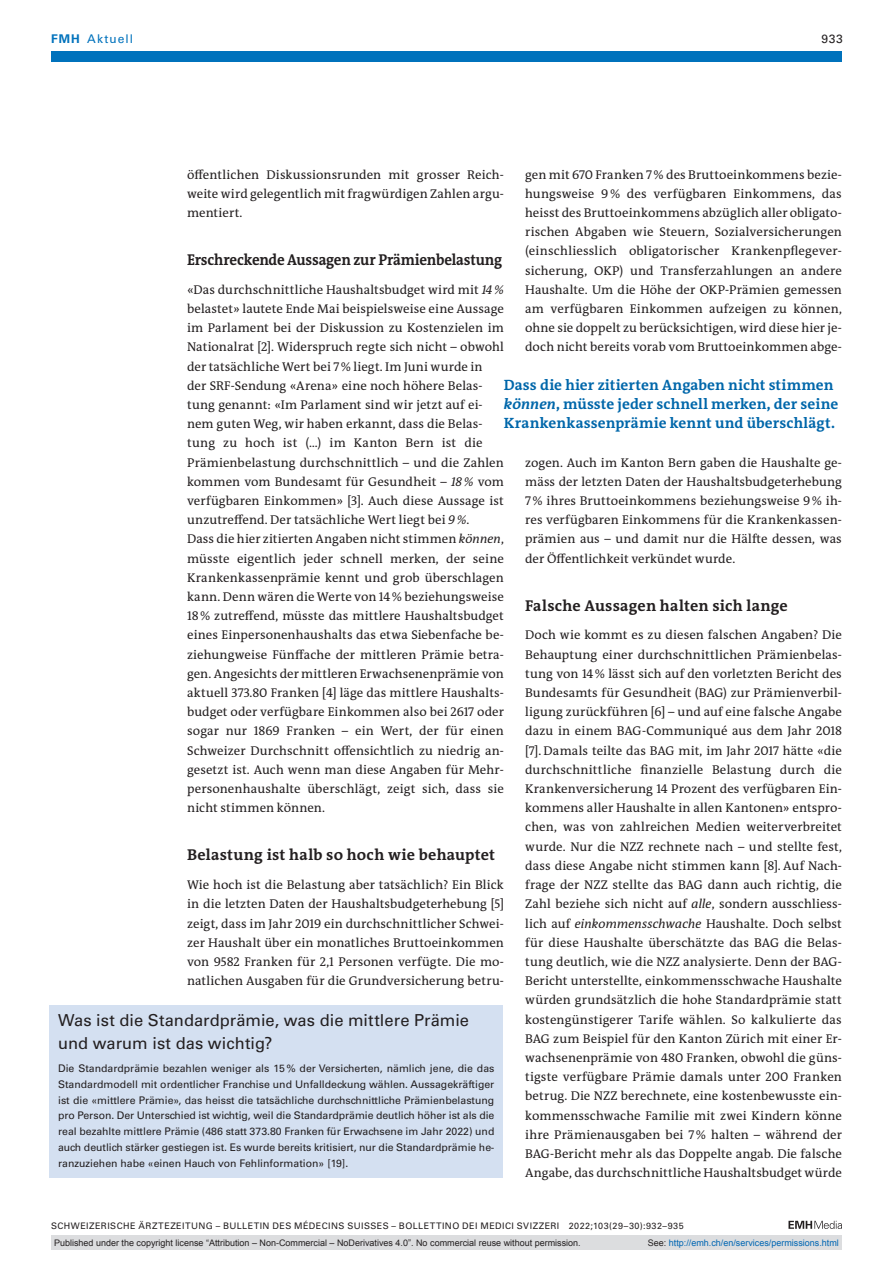
<style>
.page{position:relative;width:893px;height:1263px;background:#fff}
.page>*{position:absolute;margin:0;border:0;box-sizing:border-box;transform-origin:0 0}
.boxed-title{font:16.5px/22.5px "Univers LT Std";color:#231f20}
.section-h1{font:700 15.75px "The Antiqua B W7";color:#231f20}
.section-h1-2{font:700 15.75px "The Antiqua B W7";color:#231f20;scale:.93 1}
.catchwords{font:700 15px/19.2px "The Antiqua B W7";letter-spacing:.01em;color:#0067aa}
.section-pn{font:12.75px/19.2px "The Antiqua B W5 Plain";letter-spacing:.005em;color:#231f20;text-align:justify}
.ressort{font:12px "Univers LT Std";letter-spacing:.085em;color:#0072bc}
.ressort-2{font:12px "Univers LT Std";color:#231f20}
.boxed-text{font:10.5px/15.8px "Univers LT Std";color:#231f20;text-align:justify}
.t1{font:9px "Arial";color:#231f20}
.fusszeile{font:9px "Univers LT Std";letter-spacing:.05em;color:#231f20}
.t2{font:9px "Arial";color:#0066b3}
.s1{font-weight:700}
.s2{font-style:italic}
.s3{color:#231f20}
</style>
<div class="page">
<svg style="left:788px;top:1221px;width:54px;height:8px"></svg>
<div style="left:51px;top:51px;width:791px;height:11px;background:#0072bc"></div>
<div style="left:50px;top:1006px;width:453px;height:56px;background:#d4e0f1"></div>
<div style="left:50px;top:1054px;width:453px;height:124px;background:#d4e0f1"></div>
<div style="left:51px;top:1235px;width:791px;height:15px;background:#dcdddf"></div>
<p class="ressort" style="left:51px;top:31px;width:83px"><span class="s1">FMH</span> Aktuell</p>
<p class="ressort-2" style="left:821px;top:31px;width:23px">933</p>
<p class="section-pn" style="left:187px;top:165px;width:318px">öffentlichen Diskussionsrunden mit grosser Reich&shy;weite wird gelegentlich mit fragwürdigen Zahlen argu&shy;mentiert.</p>
<p class="section-h1-2" style="left:187px;top:250px;width:340px">Erschreckende Aussagen zur Prämienbelastung</p>
<p class="section-pn" style="left:187px;top:280px;width:318px;text-align:left">«Das durchschnittliche Haushaltsbudget wird mit <span class="s2">14% </span>belastet» lautete Ende Mai beispielsweise eine Aussage im Parlament bei der Diskussion zu Kostenzielen im Nationalrat [2]. Widerspruch regte sich nicht – obwohl der tatsächliche Wert bei 7% liegt. Im Juni wurde in der SRF-Sendung «Arena» eine noch höhere Belas&shy;tung genannt: «Im Parlament sind wir jetzt auf ei&shy;nem guten Weg, wir haben erkannt, dass die Belas&shy;tung zu hoch ist (…) im Kanton Bern ist die Prämienbelastung durchschnittlich – und die Zahlen kommen vom Bundesamt für Gesundheit – <span class="s2">18%</span> vom verfügbaren Einkommen» [3]. Auch diese Aussage ist unzutreffend. Der tatsächliche Wert liegt bei <span class="s2">9%</span>.</p>
<p class="section-pn" style="left:187px;top:530px;width:318px">Dass die hier zitierten Angaben nicht stimmen <span class="s2">können</span>, müsste eigentlich jeder schnell merken, der seine Krankenkassenprämie kennt und grob überschlagen kann. Denn wären die Werte von 14% beziehungsweise 18% zutreffend, müsste das mittlere Haushaltsbudget eines Einpersonenhaushalts das etwa Siebenfache be&shy;ziehungweise Fünffache der mittleren Prämie betra&shy;gen. Angesichts der mittleren Erwachsenenprämie von aktuell 373.80 Franken [4] läge das mittlere Haushalts&shy;budget oder verfügbare Einkommen also bei 2617 oder sogar nur 1869 Franken – ein Wert, der für einen Schweizer Durchschnitt offensichtlich zu niedrig an&shy;gesetzt ist. Auch wenn man diese Angaben für Mehr&shy;personenhaushalte überschlägt, zeigt sich, dass sie nicht stimmen können.</p>
<p class="section-h1" style="left:187px;top:845px;width:310px">Belastung ist halb so hoch wie behauptet</p>
<p class="section-pn" style="left:187px;top:875px;width:318px">Wie hoch ist die Belastung aber tatsächlich? Ein Blick in die letzten Daten der Haushaltsbudgeterhebung [5] zeigt, dass im Jahr 2019 ein durchschnittlicher Schwei&shy;zer Haushalt über ein monatliches Bruttoeinkommen von 9582 Franken für 2,1 Personen verfügte. Die mo&shy;natlichen Ausgaben für die Grundversicherung betru-</p>
<p class="section-pn" style="left:525px;top:165px;width:318px">gen mit 670 Franken 7% des Bruttoeinkommens bezie&shy;hungsweise 9% des verfügbaren Einkommens, das heisst des Bruttoeinkommens abzüglich aller obligato&shy;rischen Abgaben wie Steuern, Sozialversicherungen (einschliesslich obligatorischer Krankenpflegever&shy;sicherung, OKP) und Transferzahlungen an andere Haushalte. Um die Höhe der OKP-Prämien gemessen am verfügbaren Einkommen aufzeigen zu können, ohne sie doppelt zu berücksichtigen, wird diese hier je&shy;doch nicht bereits vorab vom Bruttoeinkommen abge-</p>
<p class="catchwords" style="left:504px;top:375px;width:336px">Dass die hier zitierten Angaben nicht stimmen <span class="s2">können</span>, müsste jeder schnell merken, der seine<br>Krankenkassenprämie kennt und überschlägt.</p>
<p class="section-pn" style="left:525px;top:453px;width:318px">zogen. Auch im Kanton Bern gaben die Haushalte ge&shy;mäss der letzten Daten der Haushaltsbudgeterhebung 7% ihres Bruttoeinkommens beziehungsweise 9% ih&shy;res verfügbaren Einkommens für die Krankenkassen&shy;prämien aus – und damit nur die Hälfte dessen, was der Öffentlichkeit verkündet wurde.</p>
<p class="section-h1" style="left:525px;top:595px;width:264px">Falsche Aussagen halten sich lange</p>
<p class="section-pn" style="left:525px;top:626px;width:318px">Doch wie kommt es zu diesen falschen Angaben? Die Behauptung einer durchschnittlichen Prämienbelas&shy;tung von 14% lässt sich auf den vorletzten Bericht des Bundesamts für Gesundheit (BAG) zur Prämienverbil&shy;ligung zurückführen [6] – und auf eine falsche Angabe dazu in einem BAG-Communiqué aus dem Jahr 2018 [7]. Damals teilte das BAG mit, im Jahr 2017 hätte «die durchschnittliche finanzielle Belastung durch die Krankenversicherung 14 Prozent des verfügbaren Ein&shy;kommens aller Haushalte in allen Kantonen» entspro&shy;chen, was von zahlreichen Medien weiterverbreitet wurde. Nur die NZZ rechnete nach – und stellte fest, dass diese Angabe nicht stimmen kann [8]. Auf Nach&shy;frage der NZZ stellte das BAG dann auch richtig, die Zahl beziehe sich nicht auf <span class="s2">alle</span>, sondern ausschliess&shy;lich auf <span class="s2">einkommensschwache</span> Haushalte. Doch selbst für diese Haushalte überschätzte das BAG die Belas&shy;tung deutlich, wie die NZZ analysierte. Denn der BAG-Bericht unterstellte, einkommensschwache Haushalte würden grundsätzlich die hohe Standardprämie statt kostengünstigerer Tarife wählen. So kalkulierte das BAG zum Beispiel für den Kanton Zürich mit einer Er&shy;wachsenenprämie von 480 Franken, obwohl die güns&shy;tigste verfügbare Prämie damals unter 200 Franken betrug. Die NZZ berechnete, eine kostenbewusste ein&shy;kommensschwache Familie mit zwei Kindern könne ihre Prämienausgaben bei 7% halten – während der BAG-Bericht mehr als das Doppelte angab. Die falsche Angabe, das durchschnittliche Haushaltsbudget würde</p>
<p class="boxed-title" style="left:58px;top:1009px;width:412px">Was ist die Standardprämie, was die mittlere Prämie und warum ist das wichtig?</p>
<p class="boxed-text" style="left:58px;top:1060px;width:438px">Die Standardprämie bezahlen weniger als 15% der Versicherten, nämlich jene, die das Standardmodell mit ordentlicher Franchise und Unfalldeckung wählen. Aussagekräftiger ist die «mittlere Prämie», das heisst die tatsächliche durchschnittliche Prämienbelastung pro Person. Der Unterschied ist wichtig, weil die Standardprämie deutlich höher ist als die real bezahlte mittlere Prämie (486 statt 373.80 Franken für Erwachsene im Jahr 2022) und auch deutlich stärker gestiegen ist. Es wurde bereits kritisiert, nur die Standardprämie he&shy;ranzuziehen habe «einen Hauch von Fehlinformation» [19].</p>
<p class="fusszeile" style="left:51px;top:1220px;width:634px">SCHWEIZERISCHE ÄRZTEZEITUNG – BULLETIN DES MÉDECINS SUISSES – BOLLETTINO DEI MEDICI SVIZZERI 2022;103(29–30):932–935</p>
<p class="t1" style="left:54px;top:1237px;width:528px">Published under the copyright license “Attribution – Non-Commercial – NoDerivatives 4.0”. No commercial reuse without permission.</p>
<p class="t2" style="left:648px;top:1237px;width:193px"><span class="s3">See:</span> http://emh.ch/en/services/permissions.html</p>
</div>
